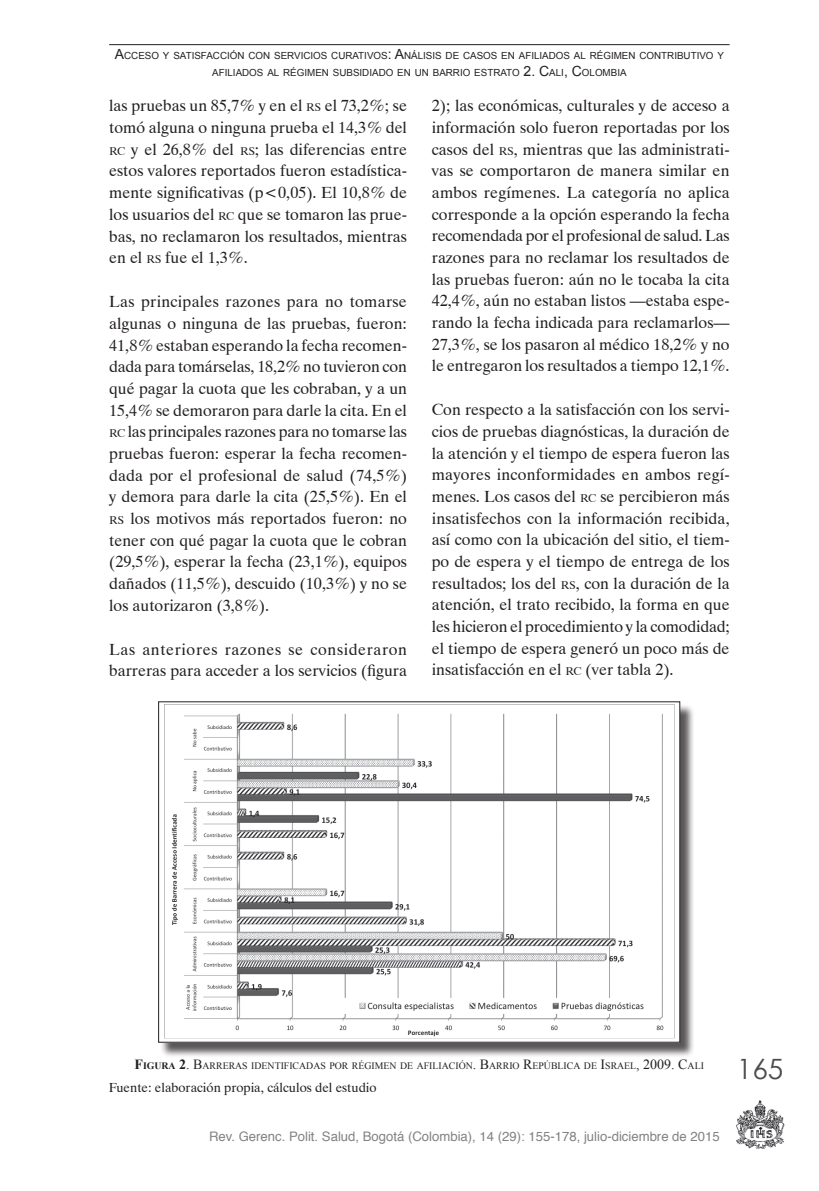
<style>
.page{position:relative;width:819px;height:1191px;background:#fff}
.page>*{position:absolute;margin:0;border:0;box-sizing:border-box;transform-origin:0 0}
.t1{font:28px "Century Gothic";color:#4b4c4d}
.t2{font:16.1px/21.7px "Dutch 801 BT";color:#231f20;text-align:justify}
.t3{font:16.1px/21.7px "Dutch 801 BT";letter-spacing:.02em;color:#231f20}
.t4{font:13.12px "Helvetica";color:#808285}
.t5{font:13.12px "Dutch 801 BT";color:#231f20}
.t6{font:9.8px/16.8px "Arial";color:#231f20;text-align:center}
.t7{font:9.8px "Times New Roman";color:#231f20}
.s1{font-size:14px}
.s2{font-size:11.2px}
.s3{font-weight:700;font-size:14px}
.s4{font-weight:700}
</style>
<div class="page">
<img style="left:736px;top:1100px;width:48px;height:49px">
<hr style="left:109px;top:44px;width:620px;height:1px;background:#231f20">
<div style="left:160px;top:703px;width:535px;height:354px;background:#231f20;opacity:.75"></div>
<svg style="left:160px;top:703px;width:518px;height:337px"></svg>
<img style="left:164px;top:704px;width:510px;height:334px">
<p class="t6" style="left:115px;top:48px;width:610px"><span class="s1">A</span>CCESO Y SATISFACCIÓN CON SERVICIOS CURATIVOS<span class="s1">: A</span>NÁLISIS DE CASOS EN AFILIADOS AL RÉGIMEN CONTRIBUTIVO Y<br>AFILIADOS AL RÉGIMEN SUBSIDIADO EN UN BARRIO ESTRATO <span class="s1">2. C</span>ALI<span class="s1">, C</span>OLOMBIA</p>
<p class="t2" style="left:109px;top:94px;width:299px">las pruebas un 85,7% y en el <span class="s2">RS</span> el 73,2%; se tomó alguna o ninguna prueba el 14,3% del <span class="s2">RC</span> y el 26,8% del <span class="s2">RS</span>; las diferencias entre estos valores reportados fueron estadística&shy;mente significativas (p&lt;0,05). El 10,8% de los usuarios del <span class="s2">RC</span> que se tomaron las prue&shy;bas, no reclamaron los resultados, mientras en el <span class="s2">RS</span> fue el 1,3%.</p>
<p class="t2" style="left:109px;top:290px;width:299px">Las principales razones para no tomarse algunas o ninguna de las pruebas, fueron:<br>41,8% estaban esperando la fecha recomen&shy;dada para tomárselas, 18,2% no tuvieron con qué pagar la cuota que les cobraban, y a un 15,4% se demoraron para darle la cita. En el <span class="s2">RC</span> las principales razones para no tomarse las pruebas fueron: esperar la fecha recomen&shy;dada por el profesional de salud (74,5%) y demora para darle la cita (25,5%). En el <span class="s2">RS</span> los motivos más reportados fueron: no tener con qué pagar la cuota que le cobran (29,5%), esperar la fecha (23,1%), equipos dañados (11,5%), descuido (10,3%) y no se los autorizaron (3,8%).</p>
<p class="t3" style="left:109px;top:637px;width:299px">Las anteriores razones se consideraron barreras para acceder a los servicios (figura</p>
<p class="t2" style="left:432px;top:94px;width:299px">2); las económicas, culturales y de acceso a información solo fueron reportadas por los casos del <span class="s2">RS</span>, mientras que las administrati&shy;vas se comportaron de manera similar en ambos regímenes. La categoría no aplica corresponde a la opción esperando la fecha recomendada por el profesional de salud. Las razones para no reclamar los resultados de las pruebas fueron: aún no le tocaba la cita 42,4%, aún no estaban listos —estaba espe&shy;rando la fecha indicada para reclamarlos— 27,3%, se los pasaron al médico 18,2% y no le entregaron los resultados a tiempo 12,1%.</p>
<p class="t2" style="left:432px;top:398px;width:299px">Con respecto a la satisfacción con los servi&shy;cios de pruebas diagnósticas, la duración de la atención y el tiempo de espera fueron las mayores inconformidades en ambos regí&shy;menes. Los casos del <span class="s2">RC</span> se percibieron más insatisfechos con la información recibida, así como con la ubicación del sitio, el tiem&shy;po de espera y el tiempo de entrega de los resultados; los del <span class="s2">RS</span>, con la duración de la atención, el trato recibido, la forma en que les hicieron el procedimiento y la comodidad; el tiempo de espera generó un poco más de insatisfacción en el <span class="s2">RC</span> (ver tabla 2).</p>
<p class="t7" style="left:134px;top:1059px;width:571px"><span class="s3">F</span><span class="s4">IGURA</span> <span class="s3">2</span><span class="s1">. B</span>ARRERAS IDENTIFICADAS POR RÉGIMEN DE AFILIACIÓN<span class="s1">. B</span>ARRIO <span class="s1">R</span>EPÚBLICA DE <span class="s1">I</span>SRAEL<span class="s1">, 2009. C</span>ALI</p>
<p class="t5" style="left:109px;top:1077px;width:269px">Fuente: elaboración propia, cálculos del estudio</p>
<p class="t4" style="left:209px;top:1125px;width:512px">Rev. Gerenc. Polit. Salud, Bogotá (Colombia), 14 (29): 155-178, julio-diciembre de 2015</p>
<h1 class="t1" style="left:736px;top:1051px;width:48px">165</h1>
</div>
